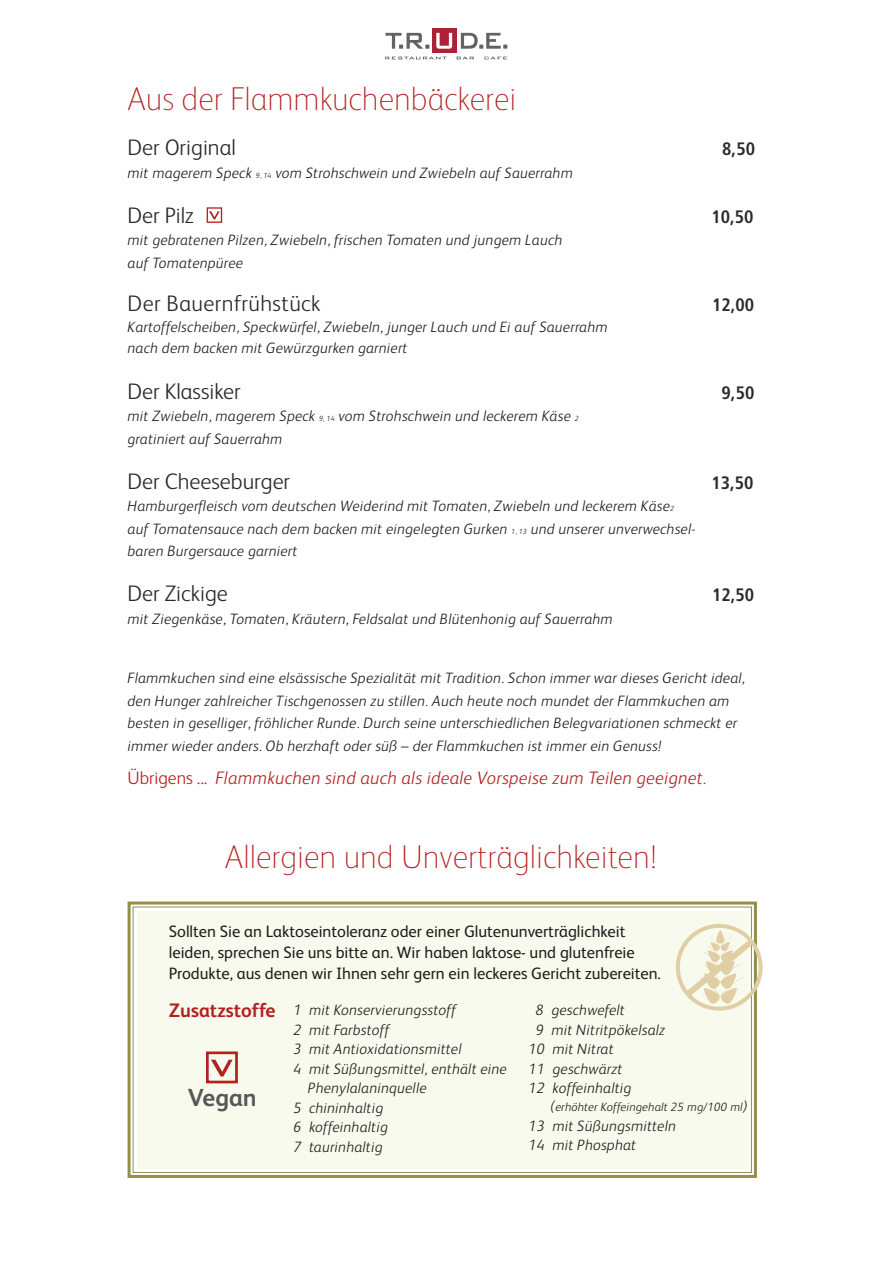
<style>
.page{position:relative;width:893px;height:1263px;background:#fff}
.page>*{position:absolute;margin:0;border:0;box-sizing:border-box;transform-origin:0 0}
.t1{font:100 33px "FS Albert";color:#b51f1f}
.t2{font:700 24.75px "FS Albert";letter-spacing:-.005em;color:#575756}
.t3{font:300 22.5px "FS Albert";color:#2b2a29}
.t4{font:300 22.5px "FS Albert";letter-spacing:.02em;color:#2b2a29}
.t5{font:700 19.5px "FS Albert";color:#b51f1f}
.t6{font:italic 300 18px "FS Albert";letter-spacing:.015em;color:#b51f1f}
.t7{font:700 condensed 18px "Frutiger";color:#2b2a29}
.t8{font:16.5px/21px "FS Albert";color:#1d1d1b}
.t9{font:italic 300 15px/22.5px "FS Albert";letter-spacing:.015em;color:#1d1d1b}
.t10{font:italic 300 12px "FS Albert";letter-spacing:.015em;color:#1d1d1b}
.s1{font-size:7.5px}
.s2{font-style:normal}
.s3{font-size:15px}
</style>
<div class="page">
<svg style="left:385px;top:33px;width:44px;height:16px"></svg>
<svg style="left:461px;top:33px;width:46px;height:16px"></svg>
<div style="left:432px;top:28px;width:24px;height:25px;background:#ae2135"></div>
<svg style="left:436px;top:33px;width:16px;height:16px"></svg>
<svg style="left:385px;top:57px;width:62px;height:2px"></svg>
<svg style="left:457px;top:57px;width:17px;height:2px"></svg>
<svg style="left:484px;top:57px;width:23px;height:2px"></svg>
<svg style="left:127px;top:901px;width:630px;height:277px;background:#f4f6e9"></svg>
<div style="left:133px;top:906px;width:619px;height:267px;border:1px solid #938f49"></div>
<div style="left:206px;top:1051px;width:32px;height:32px;border:3px solid #b51f1f"></div>
<svg style="left:211px;top:1060px;width:22px;height:16px"></svg>
<svg style="left:676px;top:924px;width:87px;height:87px;background:#ece7d0"></svg>
<div style="left:207px;top:207px;width:15px;height:16px;border:1px solid #b51f1f"></div>
<svg style="left:209px;top:211px;width:11px;height:8px"></svg>
<h1 class="t1" style="left:128px;top:78px;width:390px">Aus der Flammkuchenbäckerei</h1>
<h3 class="t3" style="left:128px;top:133px;width:110px">Der Original</h3>
<p class="t7" style="left:722px;top:139px;width:34px">8,50</p>
<p class="t9" style="left:128px;top:161px;width:447px">mit magerem Speck <span class="s1">9, 14</span> vom Strohschwein und Zwiebeln auf Sauerrahm</p>
<h3 class="t3" style="left:128px;top:200px;width:68px">Der Pilz</h3>
<p class="t7" style="left:711px;top:206px;width:44px">10,50</p>
<p class="t9" style="left:128px;top:228px;width:436px">mit gebratenen Pilzen, Zwiebeln, frischen Tomaten und jungem Lauch auf Tomatenpüree</p>
<h3 class="t4" style="left:128px;top:289px;width:195px">Der Bauernfrühstück</h3>
<p class="t7" style="left:712px;top:295px;width:44px">12,00</p>
<p class="t9" style="left:128px;top:316px;width:481px;line-height:21px">Kartoffelscheiben, Speckwürfel, Zwiebeln, junger Lauch und Ei auf Sauerrahm nach dem backen mit Gewürzgurken garniert</p>
<h3 class="t3" style="left:128px;top:376px;width:115px">Der Klassiker</h3>
<p class="t7" style="left:722px;top:382px;width:34px">9,50</p>
<p class="t9" style="left:128px;top:404px;width:453px">mit Zwiebeln, magerem Speck <span class="s1">9, 14</span> vom Strohschwein und leckerem Käse <span class="s1">2 </span>gratiniert auf Sauerrahm</p>
<h3 class="t3" style="left:128px;top:466px;width:164px">Der Cheeseburger</h3>
<p class="t7" style="left:711px;top:472px;width:44px">13,50</p>
<p class="t9" style="left:128px;top:494px;width:569px">Hamburgerfleisch vom deutschen Weiderind mit Tomaten, Zwiebeln und leckerem Käse<span class="s1">2 </span>auf Tomatensauce nach dem backen mit eingelegten Gurken <span class="s1">1, 13</span> und unserer unverwechsel&shy;baren Burgersauce garniert</p>
<h3 class="t3" style="left:128px;top:578px;width:102px">Der Zickige</h3>
<p class="t7" style="left:712px;top:584px;width:44px">12,50</p>
<p class="t9" style="left:128px;top:606px;width:487px">mit Ziegenkäse, Tomaten, Kräutern, Feldsalat und Blütenhonig auf Sauerrahm</p>
<p class="t9" style="left:128px;top:666px;width:619px">Flammkuchen sind eine elsässische Spezialität mit Tradition. Schon immer war dieses Gericht ideal, den Hunger zahlreicher Tischgenossen zu stillen. Auch heute noch mundet der Flammkuchen am besten in geselliger, fröhlicher Runde. Durch seine unterschiedlichen Belegvariationen schmeckt er immer wieder anders. Ob herzhaft oder süß – der Flammkuchen ist immer ein Genuss!</p>
<p class="t6" style="left:128px;top:765px;width:580px"><span class="s2">Übrigens ...</span> Flammkuchen sind auch als ideale Vorspeise zum Teilen geeignet.</p>
<h1 class="t1" style="left:225px;top:835px;width:434px">Allergien und Unverträglichkeiten!</h1>
<p class="t8" style="left:169px;top:920px;width:494px">Sollten Sie an Laktoseintoleranz oder einer Glutenunverträglichkeit leiden, sprechen Sie uns bitte an. Wir haben laktose- und glutenfreie<br>Produkte, aus denen wir Ihnen sehr gern ein leckeres Gericht zubereiten.</p>
<h3 class="t5" style="left:169px;top:997px;width:108px">Zusatzstoffe</h3>
<h2 class="t2" style="left:188px;top:1081px;width:70px">Vegan</h2>
<p class="t9" style="left:293px;top:998px;width:165px">1 mit Konservierungsstoff</p>
<p class="t9" style="left:293px;top:1017px;width:98px">2 mit Farbstoff</p>
<p class="t9" style="left:293px;top:1037px;width:170px">3 mit Antioxidationsmittel</p>
<p class="t9" style="left:293px;top:1056px;width:215px">4 mit Süßungsmittel, enthält eine</p>
<p class="t9" style="left:308px;top:1076px;width:120px">Phenylalaninquelle</p>
<p class="t9" style="left:293px;top:1095px;width:91px">5 chininhaltig</p>
<p class="t9" style="left:293px;top:1115px;width:96px">6 koffeinhaltig</p>
<p class="t9" style="left:293px;top:1134px;width:91px">7 taurinhaltig</p>
<p class="t9" style="left:536px;top:998px;width:90px">8 geschwefelt</p>
<p class="t9" style="left:536px;top:1017px;width:131px">9 mit Nitritpökelsalz</p>
<p class="t9" style="left:529px;top:1037px;width:87px">10 mit Nitrat</p>
<p class="t9" style="left:529px;top:1056px;width:95px">11 geschwärzt</p>
<p class="t9" style="left:529px;top:1076px;width:104px">12 koffeinhaltig</p>
<p class="t10" style="left:550px;top:1099px;width:199px"><span class="s3">(</span>erhöhter Koffeingehalt 25 mg/100 ml<span class="s3">)</span></p>
<p class="t9" style="left:529px;top:1115px;width:149px;line-height:19.5px">13 mit Süßungsmitteln<br>14 mit Phosphat</p>
</div>
